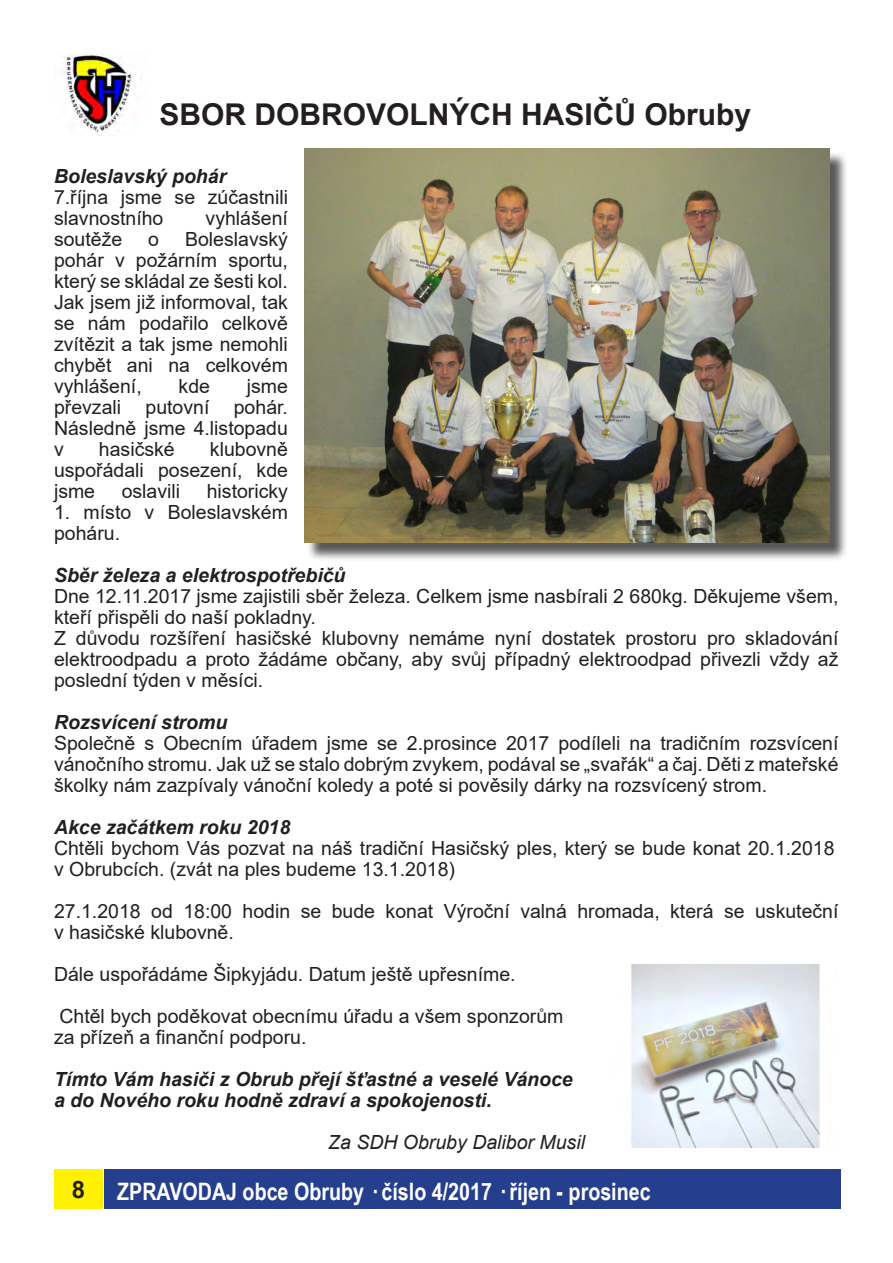
<style>
.page{position:relative;width:893px;height:1263px;background:#fff}
.page>*{position:absolute;margin:0;border:0;box-sizing:border-box;transform-origin:0 0}
.t1{font:700 30px "Arial";color:#231f20}
.t2{font:700 24px "Arial Narrow";color:#fff}
.t3{font:700 24px "Arial";color:#231f20}
.Normální{font:19.5px/21px "Arial";color:#231f20}
.Normální-2{font:italic 700 19.5px/21px "Arial";color:#231f20}
.Normální-3{font:italic 19.5px "Arial";color:#231f20}
</style>
<div class="page">
<div style="left:104px;top:1169px;width:737px;height:40px;background:#253f8e"></div>
<div style="left:54px;top:1169px;width:49px;height:40px;background:#fff101"></div>
<img style="left:54px;top:54px;width:88px;height:79px">
<div style="left:306px;top:151px;width:542px;height:410px;background:#231f20;opacity:.75"></div>
<img style="left:304px;top:149px;width:525px;height:393px">
<img style="left:631px;top:964px;width:189px;height:184px">
<p class="t1" style="left:159px;top:93px;width:593px">SBOR DOBROVOLNÝCH HASIČŮ Obruby</p>
<p class="Normální-2" style="left:54px;top:166px;width:174px">Boleslavský pohár</p>
<p class="Normální" style="left:54px;top:186px;width:235px">7.října jsme se zúčastnili slavnostního</p>
<p class="Normální" style="left:206px;top:207px;width:84px">vyhlášení</p>
<p class="Normální" style="left:54px;top:228px;width:235px;text-align:justify;text-indent:131px">Boleslavský pohár v požárním sportu, který se skládal ze šesti kol.<br>Jak jsem již informoval, tak se nám podařilo celkově zvítězit a tak jsme nemohli chybět ani na celkovém vyhlášení,</p>
<p class="Normální" style="left:54px;top:228px;width:70px">soutěže</p>
<p class="Normální" style="left:148px;top:228px;width:12px">o</p>
<p class="Normální" style="left:54px;top:375px;width:235px;text-align:justify;text-indent:193px">jsme převzali putovní pohár.<br>Následně jsme 4.listopadu v</p>
<p class="Normální" style="left:179px;top:375px;width:33px">kde</p>
<p class="Normální" style="left:54px;top:438px;width:235px;text-align:justify;text-indent:156px">klubovně uspořádali posezení, kde jsme</p>
<p class="Normální" style="left:99px;top:438px;width:77px">hasičské</p>
<p class="Normální" style="left:122px;top:480px;width:60px">oslavili</p>
<p class="Normální" style="left:207px;top:480px;width:83px">historicky</p>
<p class="Normální" style="left:54px;top:501px;width:235px">1. místo v Boleslavském poháru.</p>
<p class="Normální-2" style="left:54px;top:565px;width:293px">Sběr železa a elektrospotřebičů</p>
<p class="Normální" style="left:54px;top:585px;width:786px">Dne 12.11.2017 jsme zajistili sběr železa. Celkem jsme nasbírali 2 680kg. Děkujeme všem, kteří přispěli do naší pokladny.</p>
<p class="Normální" style="left:54px;top:627px;width:786px;text-align:justify">Z důvodu rozšíření hasičské klubovny nemáme nyní dostatek prostoru pro skladování elektroodpadu a proto žádáme občany, aby svůj případný elektroodpad přivezli vždy až poslední týden v měsíci.</p>
<p class="Normální-2" style="left:54px;top:712px;width:175px">Rozsvícení stromu</p>
<p class="Normální" style="left:54px;top:732px;width:786px;text-align:justify">Společně s Obecním úřadem jsme se 2.prosince 2017 podíleli na tradičním rozsvícení vánočního stromu. Jak už se stalo dobrým zvykem, podával se „svařák“ a čaj. Děti z mateřské školky nám zazpívaly vánoční koledy a poté si pověsily dárky na rozsvícený strom.</p>
<p class="Normální-2" style="left:54px;top:817px;width:238px">Akce začátkem roku 2018</p>
<p class="Normální" style="left:54px;top:837px;width:782px">Chtěli bychom Vás pozvat na náš tradiční Hasičský ples, který se bude konat 20.1.2018 v Obrubcích. (zvát na ples budeme 13.1.2018)</p>
<p class="Normální" style="left:54px;top:900px;width:786px">27.1.2018 od 18:00 hodin se bude konat Výroční valná hromada, která se uskuteční v hasičské klubovně.</p>
<p class="Normální" style="left:54px;top:963px;width:463px">Dále uspořádáme Šipkyjádu. Datum ještě upřesníme.</p>
<p class="Normální" style="left:54px;top:1005px;width:511px">Chtěl bych poděkovat obecnímu úřadu a všem sponzorům za přízeň a finanční podporu.</p>
<p class="Normální-2" style="left:54px;top:1069px;width:520px">Tímto Vám hasiči z Obrub přejí šťastné a veselé Vánoce a do Nového roku hodně zdraví a spokojenosti.</p>
<p class="Normální-3" style="left:328px;top:1129px;width:258px">Za SDH Obruby Dalibor Musil</p>
<p class="t3" style="left:72px;top:1172px;width:15px">8</p>
<p class="t2" style="left:117px;top:1174px;width:535px">ZPRAVODAJ obce Obruby · číslo 4/2017 · říjen - prosinec</p>
</div>
